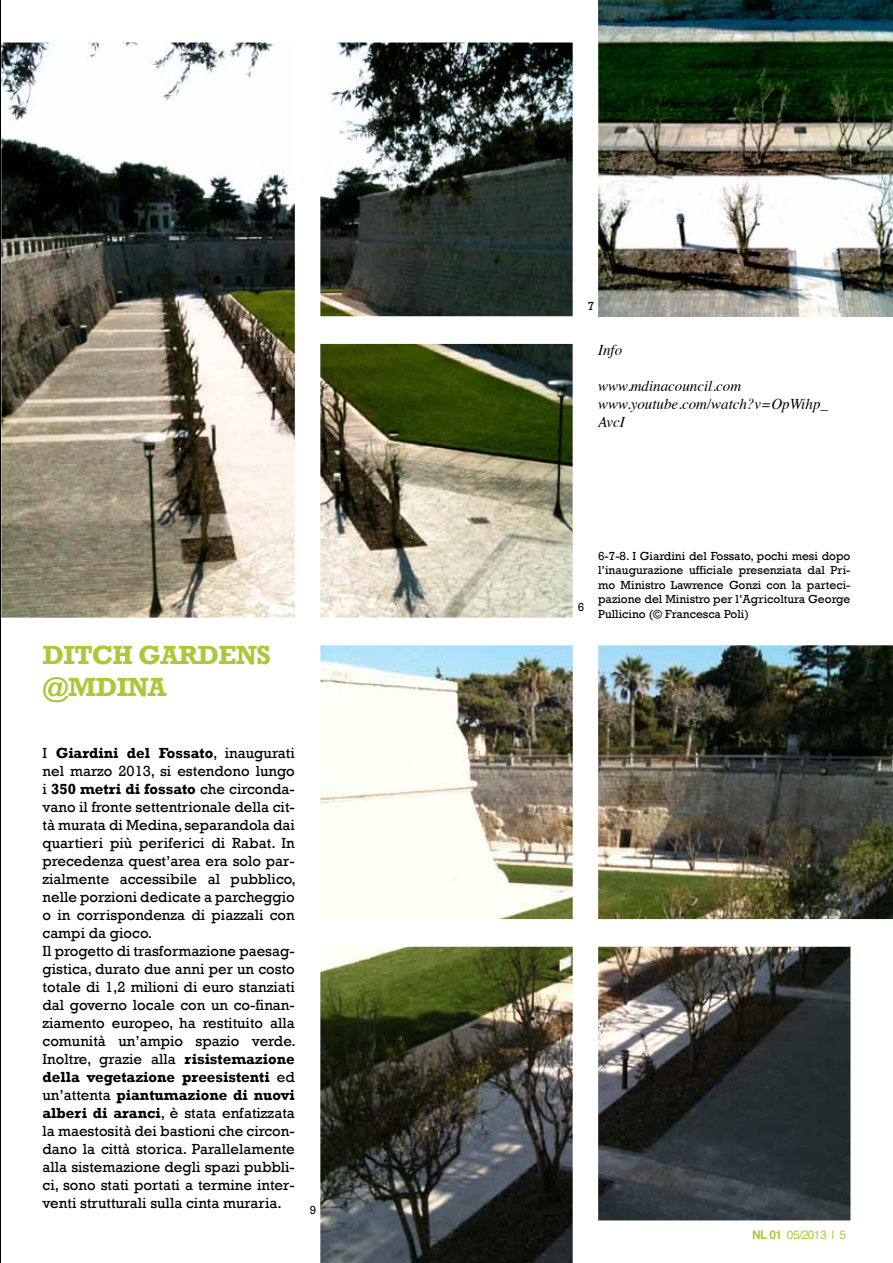
<style>
.page{position:relative;width:893px;height:1263px;background:#fff}
.page>*{position:absolute;margin:0;border:0;box-sizing:border-box;transform-origin:0 0}
.t1{font:700 27px "Rockwell";color:#a9c938}
.t2{font:15px/18px "Rockwell";color:#000}
.t3{font:italic 15px/18px "Times";color:#000}
.t4{font:12px/14.4px "Rockwell";color:#000;text-align:justify}
.t5{font:12px "Helvetica";letter-spacing:-.05em;color:#a9c938}
.s1{font-weight:700}
</style>
<div class="page">
<hr style="left:0;top:0;width:1px;height:1263px;background:#000">
<img style="left:320px;top:645px;width:573px;height:618px">
<img style="left:1px;top:43px;width:572px;height:575px">
<img style="left:598px;top:0;width:295px;height:316px">
<h1 class="t1" style="left:43px;top:638px;width:19px">ditch</h1>
<h1 class="t1" style="left:138px;top:638px;width:60px">Gardens</h1>
<h1 class="t1" style="left:43px;top:671px;width:72px">@mdin</h1>
<h1 class="t1" style="left:148px;top:671px;width:20px">a</h1>
<p class="t2" style="left:43px;top:744px;width:255px">I <span class="s1">Giardini del Fossato</span>, inaugurati nel marzo 2013, si estendono lungo i <span class="s1">350 metri di fossato</span> che circonda&shy;vano il fronte settentrionale della cit&shy;tà murata di Medina, separandola dai quartieri più periferici di Rabat. In precedenza quest’area era solo par&shy;zialmente accessibile al pubblico, nelle porzioni dedicate a parcheggio o in corrispondenza di piazzali con campi da gioco.<br>Il progetto di trasformazione paesag&shy;gistica, durato due anni per un costo totale di 1,2 milioni di euro stanziati dal governo locale con un co-finan&shy;ziamento europeo, ha restituito alla comunità un’ampio spazio verde.<br>Inoltre, grazie alla <span class="s1">risistemazione della vegetazione preesistenti</span> ed un’attenta <span class="s1">piantumazione di nuovi alberi di aranci</span>, è stata enfatizzata la maestosità dei bastioni che circon&shy;dano la città storica. Parallelamente alla sistemazione degli spazi pubbli&shy;ci, sono stati portati a termine inter&shy;venti strutturali sulla cinta muraria.</p>
<p class="t4" style="left:310px;top:1203px;width:8px">9</p>
<p class="t4" style="left:588px;top:299px;width:8px">7</p>
<p class="t3" style="left:598px;top:340px;width:26px">Info</p>
<p class="t3" style="left:598px;top:376px;width:231px">www.mdinacouncil.com www.youtube.com/watch?v=OpWihp_<br>AvcI</p>
<p class="t4" style="left:578px;top:600px;width:8px">6</p>
<p class="t4" style="left:598px;top:549px;width:254px">6-7-8. I Giardini del Fossato, pochi mesi dopo l’inaugurazione ufficiale presenziata dal Pri&shy;mo Ministro Lawrence Gonzi con la parteci&shy;pazione del Ministro per l’Agricoltura George Pullicino (© Francesca Poli)</p>
<p class="t5" style="left:752px;top:1226px;width:96px"><span class="s1">NL 01</span> 05/2013 | 5</p>
</div>
